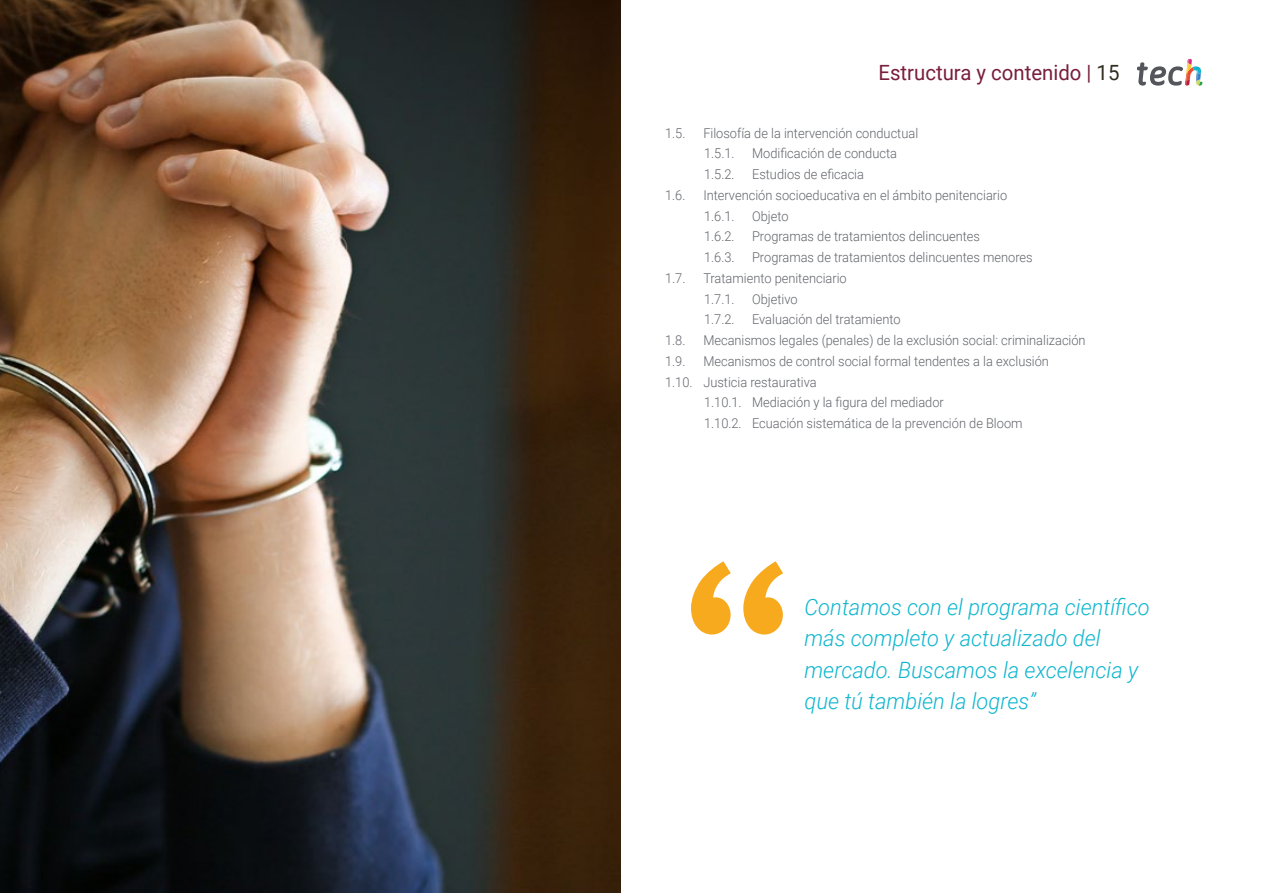
<style>
.page{position:relative;width:1263px;height:893px;background:#fff}
.page>*{position:absolute;margin:0;border:0;box-sizing:border-box;transform-origin:0 0}
.t1{font:italic 300 22.5px/31.5px "Roboto";color:#0fb6cf}
.t2{font:21px "Roboto";color:#791e3c}
.t3{font:300 13.5px/20.7px "Roboto";color:#61646a;scale:.95 1}
.s1{color:#312e20}
</style>
<div class="page">
<img style="left:0;top:0;width:621px;height:893px">
<svg style="left:1137px;top:59px;width:65px;height:27px"></svg>
<svg style="left:691px;top:561px;width:92px;height:73px"></svg>
<h2 class="t2" style="left:878px;top:57px;width:242px">Estructura y contenido | <span class="s1">15</span></h2>
<p class="t3" style="left:665px;top:122px;width:23px">1.5.</p>
<p class="t3" style="left:703px;top:122px;width:228px">Filosofía de la intervención conductual<br>1.5.1.</p>
<p class="t3" style="left:752px;top:143px;width:154px">Modificación de conducta</p>
<p class="t3" style="left:704px;top:164px;width:34px">1.5.2.</p>
<p class="t3" style="left:752px;top:164px;width:119px">Estudios de eficacia</p>
<p class="t3" style="left:665px;top:184px;width:23px">1.6.</p>
<p class="t3" style="left:703px;top:184px;width:321px">Intervención socioeducativa en el ámbito penitenciario<br>1.6.1.</p>
<p class="t3" style="left:752px;top:205px;width:40px">Objeto</p>
<p class="t3" style="left:704px;top:226px;width:34px">1.6.2.</p>
<p class="t3" style="left:752px;top:226px;width:241px">Programas de tratamientos delincuentes</p>
<p class="t3" style="left:704px;top:247px;width:34px">1.6.3.</p>
<p class="t3" style="left:752px;top:247px;width:297px">Programas de tratamientos delincuentes menores</p>
<p class="t3" style="left:665px;top:267px;width:23px">1.7.</p>
<p class="t3" style="left:703px;top:267px;width:153px">Tratamiento penitenciario<br>1.7.1.</p>
<p class="t3" style="left:752px;top:288px;width:49px">Objetivo</p>
<p class="t3" style="left:704px;top:309px;width:34px">1.7.2.</p>
<p class="t3" style="left:752px;top:309px;width:158px">Evaluación del tratamiento</p>
<p class="t3" style="left:665px;top:330px;width:23px">1.8.</p>
<p class="t3" style="left:703px;top:330px;width:404px">Mecanismos legales (penales) de la exclusión social: criminalización</p>
<p class="t3" style="left:665px;top:350px;width:23px">1.9.</p>
<p class="t3" style="left:703px;top:350px;width:365px">Mecanismos de control social formal tendentes a la exclusión</p>
<p class="t3" style="left:665px;top:371px;width:161px">1.10. Justicia restaurativa</p>
<p class="t3" style="left:704px;top:392px;width:254px">1.10.1. Mediación y la figura del mediador</p>
<p class="t3" style="left:704px;top:413px;width:337px">1.10.2. Ecuación sistemática de la prevención de Bloom</p>
<h1 class="t1" style="left:804px;top:590px;width:347px">Contamos con el programa científico más completo y actualizado del mercado. Buscamos la excelencia y que tú también la logres”</h1>
</div>
